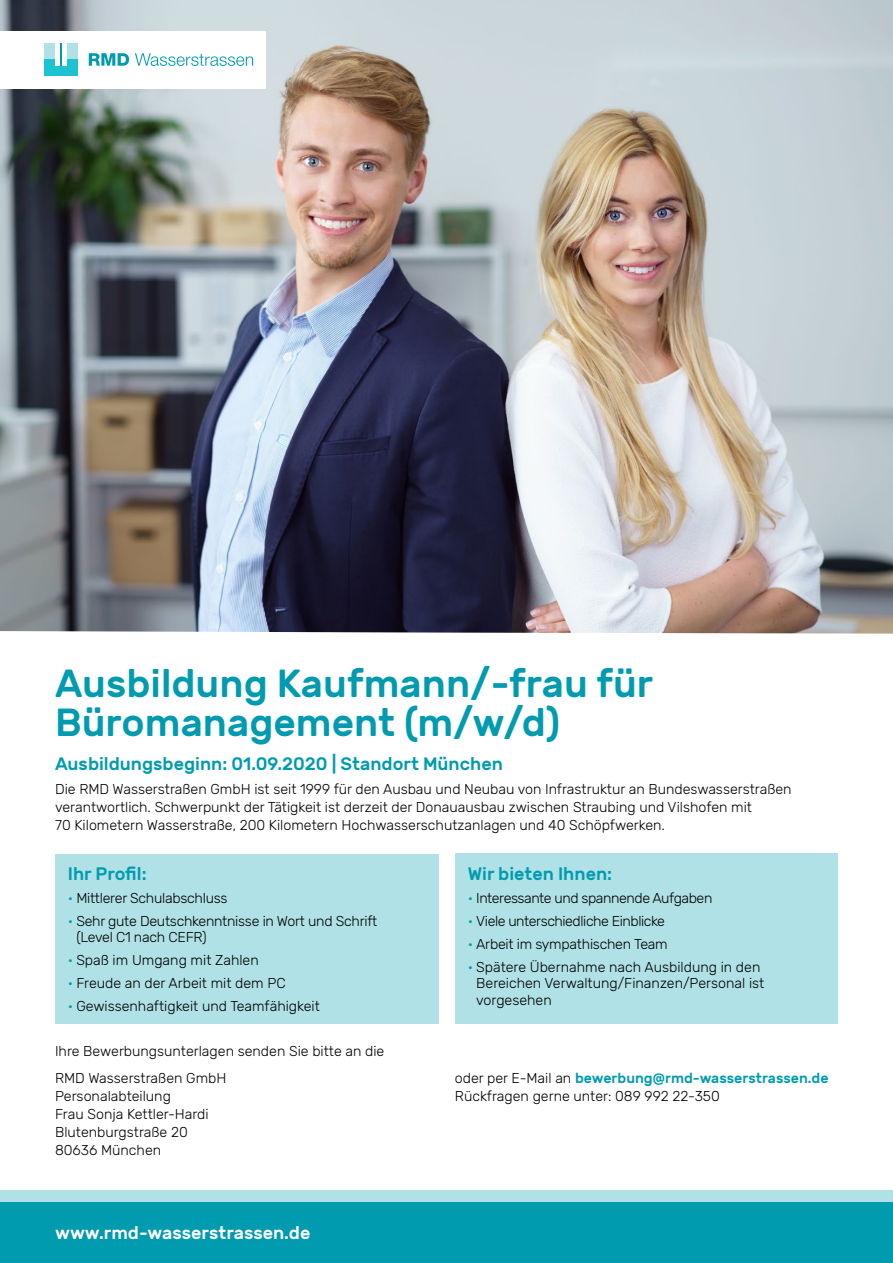
<style>
.page{position:relative;width:893px;height:1263px;background:#fff}
.page>*{position:absolute;margin:0;border:0;box-sizing:border-box;transform-origin:0 0}
.t1{font:500 39px/39px "Rubik";color:#009baf}
.t2{font:500 18px "Rubik";color:#009baf}
.t3{font:500 18px "Rubik";color:#fff}
.t4{font:300 14.25px/18px "Rubik";color:#000}
.t5{font:300 14.25px/16.5px "Rubik";letter-spacing:-.02em;color:#000}
.t6{font:300 14.25px "Rubik";letter-spacing:-.03em;color:#000}
.s1{color:#009baf}
.s2{font-weight:500;color:#009baf}
</style>
<div class="page">
<div style="left:0;top:1191px;width:893px;height:72px;background:#afe1e6"></div>
<img style="left:0;top:0;width:893px;height:634px">
<div style="left:0;top:31px;width:266px;height:58px;background:#fff"></div>
<div style="left:44px;top:43px;width:33px;height:17px;background:#afe1e6"></div>
<div style="left:44px;top:60px;width:33px;height:16px;background:#1ec3d2"></div>
<svg style="left:89px;top:53px;width:164px;height:13px"></svg>
<div style="left:55px;top:43px;width:11px;height:23px;background:#fff"></div>
<svg style="left:60px;top:43px;width:1px;height:23px"></svg>
<div style="left:0;top:1202px;width:893px;height:61px;background:#009baf"></div>
<div style="left:55px;top:854px;width:384px;height:170px;background:#afe1e6"></div>
<div style="left:455px;top:854px;width:383px;height:170px;background:#afe1e6"></div>
<h1 class="t1" style="left:55px;top:665px;width:600px">Ausbildung Kaufmann/-frau für<br>Büromanagement (m/w/d)</h1>
<p class="t2" style="left:55px;top:754px;width:449px">Ausbildungsbeginn: 01.09.2020 | Standort München</p>
<p class="t4" style="left:55px;top:781px;width:738px">Die RMD Wasserstraßen GmbH ist seit 1999 für den Ausbau und Neubau von Infrastruktur an Bundeswasserstraßen verantwortlich. Schwerpunkt der Tätigkeit ist derzeit der Donauausbau zwischen Straubing und Vilshofen mit<br>70 Kilometern Wasserstraße, 200 Kilometern Hochwasserschutzanlagen und 40 Schöpfwerken.</p>
<p class="t2" style="left:68px;top:864px;width:80px">Ihr Profil:</p>
<p class="t5" style="left:68px;top:890px;width:161px"><span class="s1">•</span> Mittlerer Schulabschluss</p>
<p class="t5" style="left:76px;top:913px;width:303px;text-indent:-9px"><span class="s1">•</span> Sehr gute Deutschkenntnisse in Wort und Schrift (Level C1 nach CEFR)</p>
<p class="t4" style="left:68px;top:952px;width:193px"><span class="s1">•</span> Spaß im Umgang mit Zahlen</p>
<p class="t4" style="left:68px;top:974px;width:219px"><span class="s1">•</span> Freude an der Arbeit mit dem PC</p>
<p class="t4" style="left:68px;top:997px;width:254px"><span class="s1">•</span> Gewissenhaftigkeit und Teamfähigkeit</p>
<p class="t2" style="left:468px;top:864px;width:146px">Wir bieten Ihnen:</p>
<p class="t6" style="left:468px;top:890px;width:246px"><span class="s1">•</span> Interessante und spannende Aufgaben</p>
<p class="t6" style="left:468px;top:913px;width:199px"><span class="s1">•</span> Viele unterschiedliche Einblicke</p>
<p class="t4" style="left:468px;top:935px;width:202px"><span class="s1">•</span> Arbeit im sympathischen Team</p>
<p class="t4" style="left:476px;top:959px;width:290px;line-height:16.5px;text-indent:-9px"><span class="s1">•</span> Spätere Übernahme nach Ausbildung in den<br>Bereichen Verwaltung/Finanzen/Personal ist vorgesehen</p>
<p class="t4" style="left:55px;top:1038px;width:331px;line-height:26.5px">Ihre Bewerbungsunterlagen senden Sie bitte an die<br>RMD Wasserstraßen GmbH</p>
<p class="t4" style="left:55px;top:1087px;width:155px">Personalabteilung<br>Frau Sonja Kettler-Hardi<br>Blutenburgstraße 20<br>80636 München</p>
<p class="t3" style="left:55px;top:1222px;width:257px">www.rmd-wasserstrassen.de</p>
<p class="t4" style="left:455px;top:1069px;width:375px">oder per E-Mail an <span class="s2">bewerbung@rmd-wasserstrassen.de<br></span>Rückfragen gerne unter: 089 992 22-350</p>
</div>
